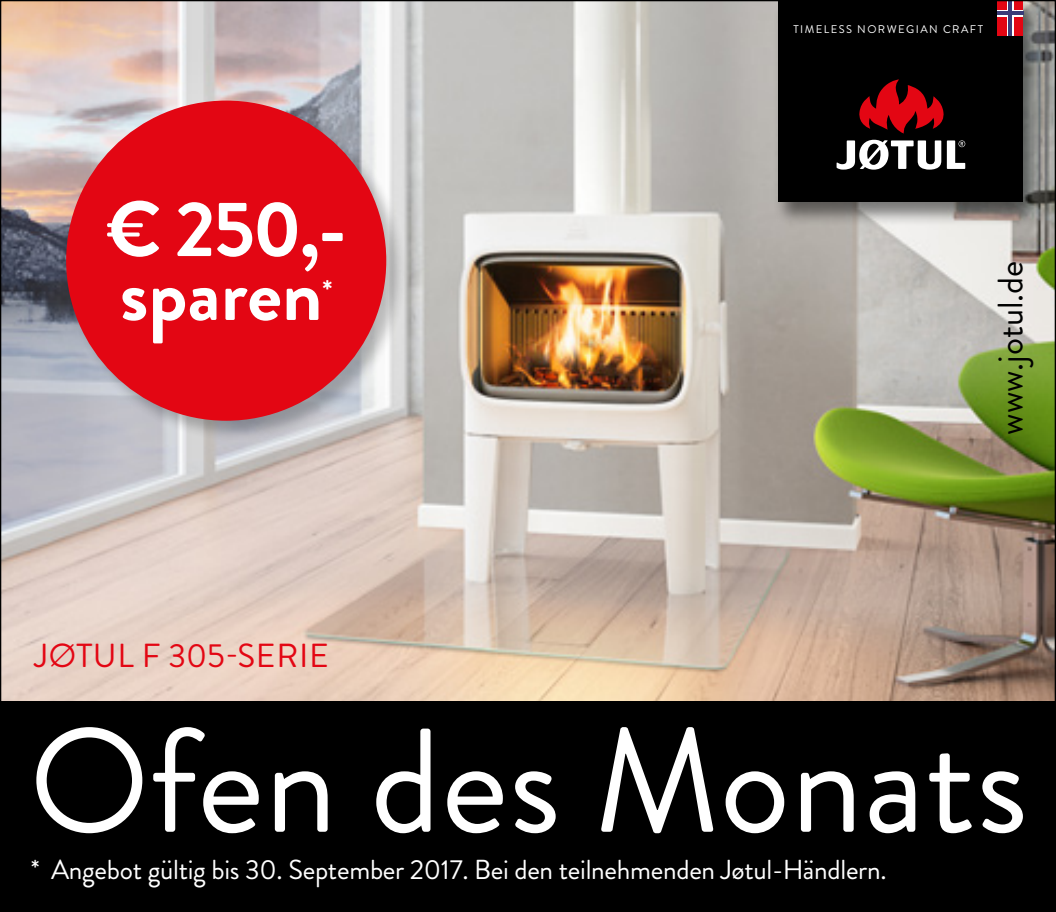
<style>
.page{position:relative;width:1056px;height:912px;background:#fff}
.page>*{position:absolute;margin:0;border:0;box-sizing:border-box;transform-origin:0 0}
.t1{font:147.3px "Brandon Grotesque";color:#fff}
.t2{font:700 78px/63.9px "Brandon Grotesque";color:#fff}
.t3{font:35.4px "Brandon Grotesque";color:#000}
.t4{font:33.3px "Brandon Grotesque";letter-spacing:.02em;color:#e30613}
.t5{font:700 28.5px "Brandon Grotesque";color:#fff}
.t6{font:27.3px "Brandon Grotesque";letter-spacing:-.01em;color:#fff}
.t7{font:11.1px "Brandon Grotesque";letter-spacing:.13em;color:#fff}
</style>
<div class="page">
<div style="left:0;top:701px;width:1056px;height:211px;background:#000"></div>
<img style="left:2px;top:2px;width:1052px;height:699px">
<div style="left:65px;top:99px;width:342px;height:343px;background:#000;opacity:.25"></div>
<div style="left:66px;top:101px;width:320px;height:320px;background:#e30613;border-radius:50%"></div>
<div style="left:773px;top:0;width:271px;height:227px;background:#000;opacity:.5"></div>
<div style="left:779px;top:0;width:244px;height:201px;background:#000"></div>
<svg style="left:859px;top:79px;width:85px;height:55px"></svg>
<svg style="left:837px;top:140px;width:104px;height:30px"></svg>
<svg style="left:947px;top:140px;width:18px;height:29px"></svg>
<div style="left:997px;top:0;width:26px;height:36px;background:#e30613"></div>
<div style="left:1007px;top:0;width:6px;height:36px;background:#3b3c78"></div>
<div style="left:997px;top:10px;width:26px;height:6px;background:#fff"></div>
<hr style="left:1009px;top:0;width:3px;height:36px;background:#3b3c78">
<hr style="left:997px;top:11px;width:26px;height:4px;background:#3b3c78">
<h2 class="t2" style="left:106px;top:198px;width:243px">€ 250,- sparen</h2>
<p class="t5" style="left:323px;top:271px;width:11px">*</p>
<p class="t4" style="left:35px;top:633px;width:296px">JØTUL F 305-SERIE</p>
<p class="t7" style="left:794px;top:22px;width:191px">TIMELESS NORWEGIAN CRAFT</p>
<p class="t3" style="left:986px;top:435px;width:176px;rotate:-90deg">www.jotul.de</p>
<h1 class="t1" style="left:29px;top:680px;width:1001px">Ofen des Monats</h1>
<p class="t6" style="left:31px;top:851px;width:857px">* Angebot gültig bis 30. September 2017. Bei den teilnehmenden Jøtul-Händlern.</p>
</div>
